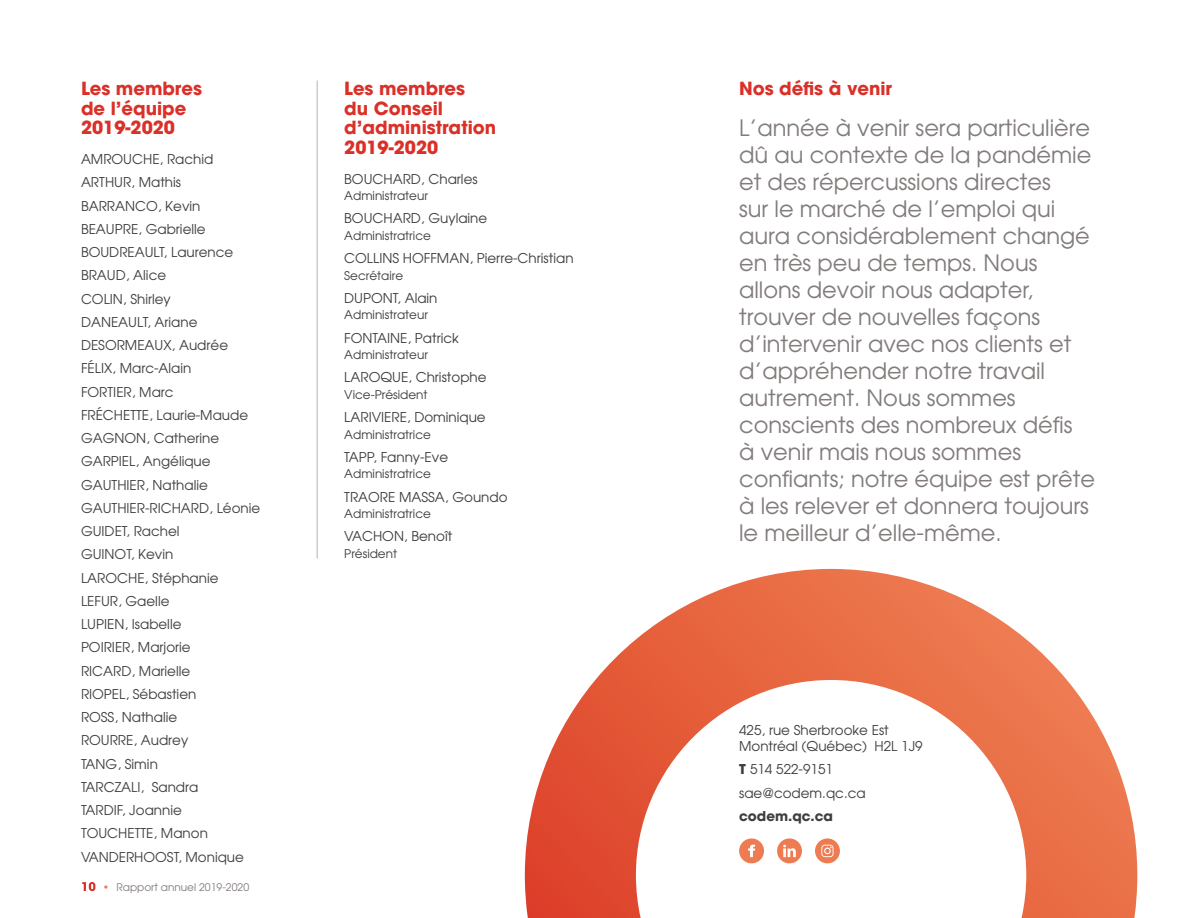
<style>
.page{position:relative;width:1188px;height:918px;background:#fff}
.page>*{position:absolute;margin:0;border:0;box-sizing:border-box;transform-origin:0 0}
.Intro{font:22.5px/27px "Avant Garde";color:#827c7b}
.Sous-titre{font:700 18px/19.5px "Avant Garde";color:#da3028}
.Énumération2{font:13.5px "Avant Garde";color:#3e3e3f}
.Txt{font:13.5px/16.5px "Avant Garde";color:#3e3e3f}
.Txt-2{font:700 13.5px "Avant Garde";color:#3e3e3f}
.Énumération2-2{font:12px "Avant Garde";color:#3e3e3f}
.t1{font:10.5px "Avant Garde";color:#827c7b}
.s1{font-weight:700;font-size:12px;color:#fff}
.s2{font-weight:700;color:#ee7c52}
.s3{font-weight:700}
</style>
<div class="page">
<svg style="left:525px;top:569px;width:612px;height:349px"></svg>
<hr style="left:316px;top:81px;width:2px;height:477px;background:#d1cccb">
<div style="left:739px;top:838px;width:25px;height:25px;background:#ee7c52;border-radius:50%"></div>
<svg style="left:748px;top:845px;width:7px;height:12px"></svg>
<div style="left:777px;top:838px;width:25px;height:25px;background:#ee7c52;border-radius:50%"></div>
<svg style="left:783px;top:845px;width:13px;height:12px"></svg>
<div style="left:815px;top:838px;width:25px;height:25px;background:#ee7c52;border-radius:50%"></div>
<svg style="left:821px;top:845px;width:13px;height:12px"></svg>
<p class="Sous-titre" style="left:81px;top:79px;width:122px">Les membres de l’équipe<br>2019-2020</p>
<p class="Énumération2" style="left:81px;top:151px;width:134px">AMROUCHE, Rachid</p>
<p class="Énumération2" style="left:81px;top:174px;width:102px">ARTHUR, Mathis</p>
<p class="Énumération2" style="left:81px;top:197px;width:121px">BARRANCO, Kevin</p>
<p class="Énumération2" style="left:81px;top:221px;width:126px">BEAUPRE, Gabrielle</p>
<p class="Énumération2" style="left:81px;top:244px;width:154px">BOUDREAULT, Laurence</p>
<p class="Énumération2" style="left:81px;top:267px;width:87px">BRAUD, Alice</p>
<p class="Énumération2" style="left:81px;top:290px;width:91px">COLIN, Shirley</p>
<p class="Énumération2" style="left:81px;top:314px;width:118px">DANEAULT, Ariane</p>
<p class="Énumération2" style="left:81px;top:337px;width:149px">DESORMEAUX, Audrée</p>
<p class="Énumération2" style="left:81px;top:360px;width:112px">FÉLIX, Marc-Alain</p>
<p class="Énumération2" style="left:81px;top:383px;width:94px">FORTIER, Marc</p>
<p class="Énumération2" style="left:81px;top:407px;width:169px">FRÉCHETTE, Laurie-Maude</p>
<p class="Énumération2" style="left:81px;top:430px;width:140px">GAGNON, Catherine</p>
<p class="Énumération2" style="left:81px;top:453px;width:131px">GARPIEL, Angélique</p>
<p class="Énumération2" style="left:81px;top:476px;width:128px">GAUTHIER, Nathalie</p>
<p class="Énumération2" style="left:81px;top:500px;width:181px">GAUTHIER-RICHARD, Léonie</p>
<p class="Énumération2" style="left:81px;top:523px;width:100px">GUIDET, Rachel</p>
<p class="Énumération2" style="left:81px;top:546px;width:94px">GUINOT, Kevin</p>
<p class="Énumération2" style="left:81px;top:569px;width:139px">LAROCHE, Stéphanie</p>
<p class="Énumération2" style="left:81px;top:593px;width:90px">LEFUR, Gaelle</p>
<p class="Énumération2" style="left:81px;top:616px;width:102px">LUPIEN, Isabelle</p>
<p class="Énumération2" style="left:81px;top:639px;width:111px">POIRIER, Marjorie</p>
<p class="Énumération2" style="left:81px;top:662px;width:111px">RICARD, Marielle</p>
<p class="Énumération2" style="left:81px;top:686px;width:117px">RIOPEL, Sébastien</p>
<p class="Énumération2" style="left:81px;top:709px;width:98px">ROSS, Nathalie</p>
<p class="Énumération2" style="left:81px;top:732px;width:109px">ROURRE, Audrey</p>
<p class="Énumération2" style="left:81px;top:755px;width:78px">TANG, Simin</p>
<p class="Énumération2" style="left:81px;top:779px;width:119px">TARCZALI, Sandra</p>
<p class="Énumération2" style="left:81px;top:802px;width:102px">TARDIF, Joannie</p>
<p class="Énumération2" style="left:81px;top:825px;width:128px">TOUCHETTE, Manon</p>
<p class="Énumération2" style="left:81px;top:848px;width:164px">VANDERHOOST, Monique</p>
<p class="t1" style="left:81px;top:881px;width:170px"><span class="s1">10</span> <span class="s2">•</span> Rapport annuel 2019-2020</p>
<p class="Sous-titre" style="left:344px;top:79px;width:153px">Les membres<br>du Conseil d’administration<br>2019-2020</p>
<p class="Énumération2" style="left:344px;top:170px;width:135px">BOUCHARD, Charles</p>
<p class="Énumération2-2" style="left:344px;top:188px;width:85px">Administrateur</p>
<p class="Énumération2" style="left:344px;top:210px;width:145px">BOUCHARD, Guylaine</p>
<p class="Énumération2-2" style="left:344px;top:228px;width:88px">Administratrice</p>
<p class="Énumération2" style="left:344px;top:250px;width:231px">COLLINS HOFFMAN, Pierre-Christian</p>
<p class="Énumération2-2" style="left:344px;top:268px;width:60px">Secrétaire</p>
<p class="Énumération2" style="left:344px;top:290px;width:95px">DUPONT, Alain</p>
<p class="Énumération2-2" style="left:344px;top:308px;width:85px">Administrateur</p>
<p class="Énumération2" style="left:344px;top:329px;width:116px">FONTAINE, Patrick</p>
<p class="Énumération2-2" style="left:344px;top:347px;width:85px">Administrateur</p>
<p class="Énumération2" style="left:344px;top:369px;width:144px">LAROQUE, Christophe</p>
<p class="Énumération2-2" style="left:344px;top:387px;width:85px">Vice-Président</p>
<p class="Énumération2" style="left:344px;top:409px;width:143px">LARIVIERE, Dominique</p>
<p class="Énumération2-2" style="left:344px;top:427px;width:88px">Administratrice</p>
<p class="Énumération2" style="left:344px;top:449px;width:105px">TAPP, Fanny-Eve</p>
<p class="Énumération2-2" style="left:344px;top:467px;width:88px">Administratrice</p>
<p class="Énumération2" style="left:344px;top:488px;width:165px">TRAORE MASSA, Goundo</p>
<p class="Énumération2-2" style="left:344px;top:506px;width:88px">Administratrice</p>
<p class="Énumération2" style="left:344px;top:528px;width:110px">VACHON, Benoît</p>
<p class="Énumération2-2" style="left:344px;top:546px;width:54px">Président</p>
<p class="Sous-titre" style="left:739px;top:79px;width:154px">Nos défis à venir</p>
<p class="Intro" style="left:739px;top:114px;width:357px">L’année à venir sera particulière dû au contexte de la pandémie et des répercussions directes<br>sur le marché de l’emploi qui aura considérablement changé en très peu de temps. Nous allons devoir nous adapter, trouver de nouvelles façons d’intervenir avec nos clients et d’appréhender notre travail autrement. Nous sommes conscients des nombreux défis<br>à venir mais nous sommes confiants; notre équipe est prête à les relever et donnera toujours le meilleur d’elle-même.</p>
<p class="Txt" style="left:739px;top:721px;width:185px">425, rue Sherbrooke Est<br>Montréal (Québec) H2L 1J9</p>
<p class="Txt" style="left:739px;top:761px;width:95px"><span class="s3">T</span> 514 522-9151</p>
<p class="Txt" style="left:739px;top:784px;width:128px">sae@codem.qc.ca</p>
<p class="Txt-2" style="left:739px;top:807px;width:96px">codem.qc.ca</p>
</div>
